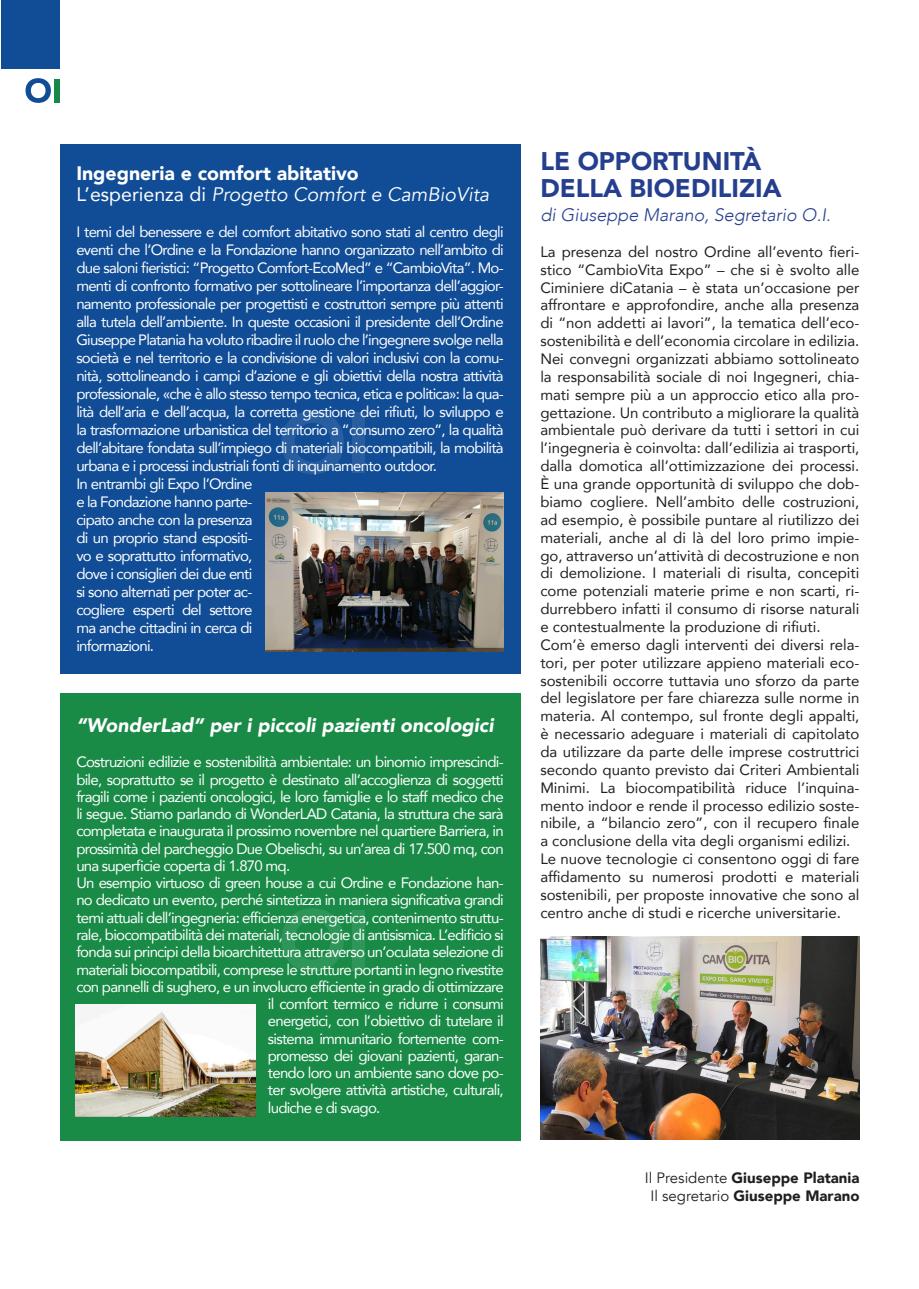
<style>
.page{position:relative;width:919px;height:1289px;background:#fff}
.page>*{position:absolute;margin:0;border:0;box-sizing:border-box;transform-origin:0 0}
.t1{font:900 25.5px "Avenir";color:#253f8e}
.t2{font:italic 19.5px "Avenir";color:#fff}
.t3{font:italic 900 19.5px "Avenir";color:#fff}
.t4{font:900 19.5px "Avenir";color:#fff}
.t5{font:italic 300 18px "Avenir";color:#253f8e}
.t6{font:15px/18px "Avenir";letter-spacing:-.05em;color:#fff;text-align:justify}
.t7{font:15px/17.9px "Avenir";color:#231f20;text-align:justify}
.t8{font:900 15px "Avenir";color:#231f20}
.s1{font-style:normal}
.s2{font-weight:400}
</style>
<div class="page">
<div style="left:54px;top:79px;width:6px;height:23px;background:#15884a"></div>
<svg style="left:26px;top:78px;width:25px;height:25px"></svg>
<div style="left:1px;top:0;width:59px;height:68px;background:#114d96"></div>
<div style="left:60px;top:145px;width:460px;height:529px;background:#114d96"></div>
<div style="left:352px;top:412px;width:13px;height:60px;background:#285ea0"></div>
<svg style="left:282px;top:411px;width:62px;height:63px"></svg>
<div style="left:60px;top:693px;width:460px;height:447px;background:#198b47"></div>
<div style="left:352px;top:909px;width:13px;height:61px;background:#2f9659"></div>
<svg style="left:282px;top:908px;width:62px;height:63px"></svg>
<img style="left:540px;top:936px;width:319px;height:202px">
<img style="left:76px;top:1004px;width:179px;height:112px">
<img style="left:265px;top:492px;width:238px;height:159px">
<p class="t4" style="left:76px;top:156px;width:284px">Ingegneria e comfort abitativo</p>
<p class="t2" style="left:76px;top:182px;width:414px"><span class="s1">L’esperienza di</span> Progetto Comfort e CamBioVita</p>
<p class="t6" style="left:76px;top:222px;width:429px">I temi del benessere e del comfort abitativo sono stati al centro degli eventi che l’Ordine e la Fondazione hanno organizzato nell’ambito di due saloni fieristici: “Progetto Comfort-EcoMed” e “CambioVita”. Mo&shy;menti di confronto formativo per sottolineare l’importanza dell’aggior&shy;namento professionale per progettisti e costruttori sempre più attenti alla tutela dell’ambiente. In queste occasioni il presidente dell’Ordine Giuseppe Platania ha voluto ribadire il ruolo che l’ingegnere svolge nella società e nel territorio e la condivisione di valori inclusivi con la comu&shy;nità, sottolineando i campi d’azione e gli obiettivi della nostra attività professionale, «che è allo stesso tempo tecnica, etica e politica»: la qua&shy;lità dell’aria e dell’acqua, la corretta gestione dei rifiuti, lo sviluppo e la trasformazione urbanistica del territorio a “consumo zero”, la qualità dell’abitare fondata sull’impiego di materiali biocompatibili, la mobilità urbana e i processi industriali fonti di inquinamento outdoor.</p>
<p class="t6" style="left:76px;top:474px;width:178px">In entrambi gli Expo l’Ordine e la Fondazione hanno parte&shy;cipato anche con la presenza di un proprio stand espositi&shy;vo e soprattutto informativo, dove i consiglieri dei due enti si sono alternati per poter ac&shy;cogliere esperti del settore ma anche cittadini in cerca di informazioni.</p>
<p class="t3" style="left:76px;top:709px;width:418px">“WonderLad” per i piccoli pazienti oncologici</p>
<p class="t6" style="left:76px;top:753px;width:429px;line-height:17.2px">Costruzioni edilizie e sostenibilità ambientale: un binomio imprescindi&shy;bile, soprattutto se il progetto è destinato all’accoglienza di soggetti fragili come i pazienti oncologici, le loro famiglie e lo staff medico che li segue. Stiamo parlando di WonderLAD Catania, la struttura che sarà completata e inaugurata il prossimo novembre nel quartiere Barriera, in prossimità del parcheggio Due Obelischi, su un’area di 17.500 mq, con una superficie coperta di 1.870 mq.</p>
<p class="t6" style="left:76px;top:873px;width:429px">Un esempio virtuoso di green house a cui Ordine e Fondazione han-</p>
<p class="t6" style="left:76px;top:890px;width:429px">no dedicato un evento, perché sintetizza in maniera significativa grandi</p>
<p class="t6" style="left:76px;top:908px;width:429px">temi attuali dell’ingegneria: efficienza energetica, contenimento struttu-</p>
<p class="t6" style="left:76px;top:925px;width:429px">rale, biocompatibilità dei materiali, tecnologie di antisismica. L’edificio si</p>
<p class="t6" style="left:76px;top:942px;width:429px">fonda sui principi della bioarchitettura attraverso un’oculata selezione di</p>
<p class="t6" style="left:76px;top:959px;width:429px">materiali biocompatibili, comprese le strutture portanti in legno rivestite</p>
<p class="t6" style="left:76px;top:977px;width:429px">con pannelli di sughero, e un involucro efficiente in grado di ottimizzare</p>
<p class="t6" style="left:268px;top:994px;width:237px">il comfort termico e ridurre i consumi</p>
<p class="t6" style="left:268px;top:1011px;width:237px">energetici, con l’obiettivo di tutelare il</p>
<p class="t6" style="left:268px;top:1028px;width:237px">sistema immunitario fortemente com-</p>
<p class="t6" style="left:268px;top:1046px;width:237px">promesso dei giovani pazienti, garan-</p>
<p class="t6" style="left:268px;top:1063px;width:237px">tendo loro un ambiente sano dove po-</p>
<p class="t6" style="left:268px;top:1080px;width:237px">ter svolgere attività artistiche, culturali,</p>
<p class="t6" style="left:268px;top:1097px;width:114px">ludiche e di svago.</p>
<p class="t1" style="left:540px;top:139px;width:222px">LE OPPORTUNITÀ</p>
<p class="t1" style="left:540px;top:166px;width:243px">DELLA BIOEDILIZIA</p>
<p class="t5" style="left:540px;top:204px;width:292px">di Giuseppe Marano, Segretario O.I.</p>
<p class="t7" style="left:540px;top:242px;width:320px">La presenza del nostro Ordine all’evento fieri&shy;stico “CambioVita Expo” – che si è svolto alle Ciminiere diCatania – è stata un’occasione per affrontare e approfondire, anche alla presenza di “non addetti ai lavori”, la tematica dell’eco&shy;sostenibilità e dell’economia circolare in edilizia.<br>Nei convegni organizzati abbiamo sottolineato la responsabilità sociale di noi Ingegneri, chia&shy;mati sempre più a un approccio etico alla pro&shy;gettazione. Un contributo a migliorare la qualità ambientale può derivare da tutti i settori in cui l’ingegneria è coinvolta: dall’edilizia ai trasporti, dalla domotica all’ottimizzazione dei processi.<br>È una grande opportunità di sviluppo che dob&shy;biamo cogliere. Nell’ambito delle costruzioni, ad esempio, è possibile puntare al riutilizzo dei materiali, anche al di là del loro primo impie&shy;go, attraverso un’attività di decostruzione e non di demolizione. I materiali di risulta, concepiti come potenziali materie prime e non scarti, ri&shy;durrebbero infatti il consumo di risorse naturali e contestualmente la produzione di rifiuti.</p>
<p class="t7" style="left:540px;top:635px;width:320px">Com’è emerso dagli interventi dei diversi rela&shy;tori, per poter utilizzare appieno materiali eco&shy;sostenibili occorre tuttavia uno sforzo da parte del legislatore per fare chiarezza sulle norme in materia. Al contempo, sul fronte degli appalti, è necessario adeguare i materiali di capitolato da utilizzare da parte delle imprese costruttrici secondo quanto previsto dai Criteri Ambientali Minimi. La biocompatibilità riduce l’inquina&shy;mento indoor e rende il processo edilizio soste&shy;nibile, a “bilancio zero”, con il recupero finale a conclusione della vita degli organismi edilizi.</p>
<p class="t7" style="left:540px;top:849px;width:320px">Le nuove tecnologie ci consentono oggi di fare affidamento su numerosi prodotti e materiali sostenibili, per proposte innovative che sono al centro anche di studi e ricerche universitarie.</p>
<p class="t8" style="left:644px;top:1164px;width:216px"><span class="s2">Il Presidente</span> Giuseppe Platania</p>
<p class="t8" style="left:650px;top:1182px;width:210px"><span class="s2">Il segretario</span> Giuseppe Marano</p>
</div>
